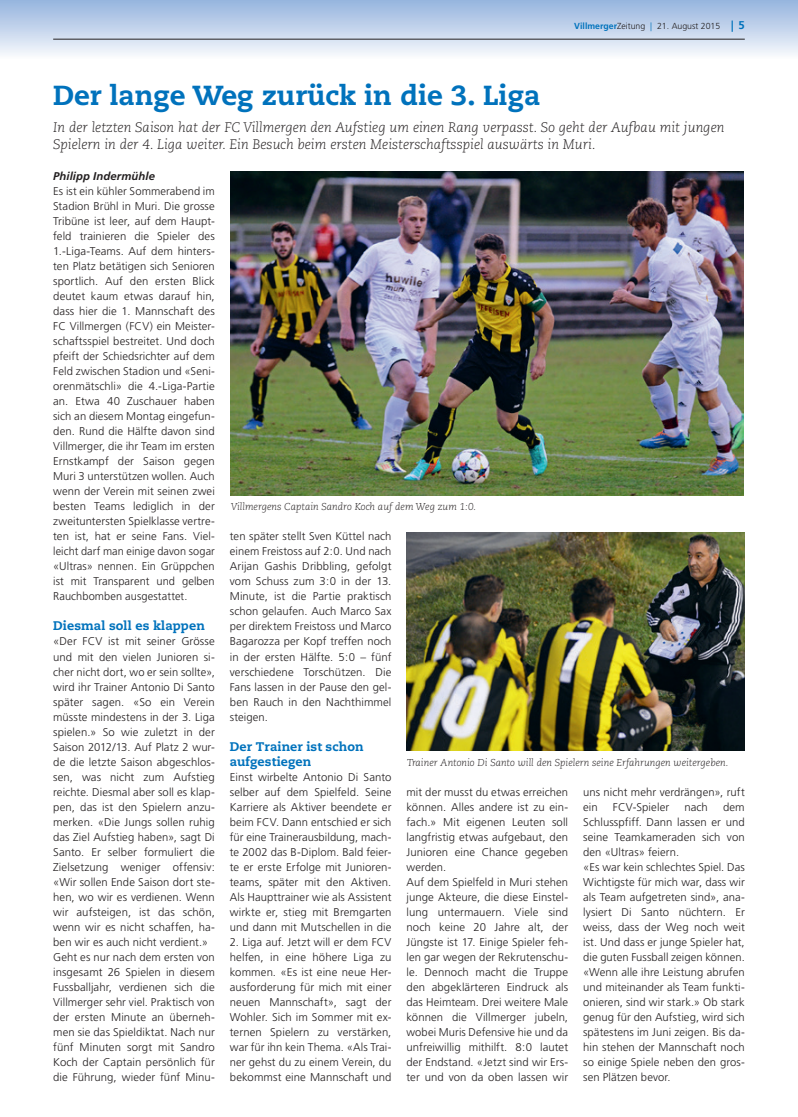
<style>
.page{position:relative;width:798px;height:1117px;background:#fff}
.page>*{position:absolute;margin:0;border:0;box-sizing:border-box;transform-origin:0 0}
.t1{font:800 27.5px "Caecilia";color:#0072bc}
.t2{font:italic 300 13.75px/16.5px "Caecilia";color:#231f20}
.t3{font:800 12.5px/15px "Caecilia";letter-spacing:.005em;color:#0072bc}
.t4{font:300 11.25px/15px "Frutiger";letter-spacing:.01em;color:#231f20;text-align:justify}
.t5{font:italic 700 11.25px "Frutiger";letter-spacing:.01em;color:#231f20}
.t6{font:italic 300 10px "Caecilia";color:#231f20}
.t7{font:300 8.75px "Frutiger";color:#231f20}
.s1{font-weight:700;color:#0072bc}
.s2{color:#0072bc}
.s3{font-family:"Myriad";font-weight:700;font-size:11.25px;color:#0072bc}
.s4{font-weight:700;font-size:11.25px;color:#0072bc}
</style>
<div class="page">
<svg style="left:0;top:0;width:797px;height:55px;background:#c2d3ea"></svg>
<hr style="left:53px;top:39px;width:691px;height:1px;background:#231f20">
<img style="left:230px;top:171px;width:513px;height:324px">
<img style="left:407px;top:532px;width:337px;height:218px">
<p class="t7" style="left:574px;top:21px;width:172px"><span class="s1">Villmerger</span>Zeitung <span class="s2">|</span> 21. August 2015 <span class="s3">|</span> <span class="s4">5</span></p>
<h1 class="t1" style="left:53px;top:78px;width:488px">Der lange Weg zurück in die 3. Liga</h1>
<p class="t2" style="left:53px;top:119px;width:672px">In der letzten Saison hat der FC Villmergen den Aufstieg um einen Rang verpasst. So geht der Aufbau mit jungen<br>Spielern in der 4. Liga weiter. Ein Besuch beim ersten Meisterschaftsspiel auswärts in Muri.</p>
<p class="t5" style="left:53px;top:169px;width:103px">Philipp Indermühle</p>
<p class="t4" style="left:53px;top:184px;width:163px">Es ist ein kühler Sommerabend im Stadion Brühl in Muri. Die grosse Tribüne ist leer, auf dem Haupt&shy;feld trainieren die Spieler des 1.-Liga-Teams. Auf dem hinters&shy;ten Platz betätigen sich Senioren sportlich. Auf den ersten Blick deutet kaum etwas darauf hin, dass hier die 1. Mannschaft des FC Villmergen (FCV) ein Meister&shy;schaftsspiel bestreitet. Und doch pfeift der Schiedsrichter auf dem Feld zwischen Stadion und «Seni&shy;orenmätschli» die 4.-Liga-Partie an. Etwa 40 Zuschauer haben sich an diesem Montag eingefun&shy;den. Rund die Hälfte davon sind Villmerger, die ihr Team im ersten Ernstkampf der Saison gegen Muri 3 unterstützen wollen. Auch wenn der Verein mit seinen zwei besten Teams lediglich in der zweituntersten Spielklasse vertre&shy;ten ist, hat er seine Fans. Viel&shy;leicht darf man einige davon sogar «Ultras» nennen. Ein Grüppchen ist mit Transparent und gelben Rauchbomben ausgestattet.</p>
<p class="t3" style="left:53px;top:618px;width:153px">Diesmal soll es klappen</p>
<p class="t4" style="left:53px;top:634px;width:163px;text-align:left">«Der FCV ist mit seiner Grösse und mit den vielen Junioren si&shy;cher nicht dort, wo er sein sollte», wird ihr Trainer Antonio Di Santo später sagen. «So ein Verein müsste mindestens in der 3. Liga spielen.» So wie zuletzt in der<br>Saison 2012/13. Auf Platz 2 wur&shy;de die letzte Saison abgeschlos&shy;sen, was nicht zum Aufstieg reichte. Diesmal aber soll es klap&shy;pen, das ist den Spielern anzu&shy;merken. «Die Jungs sollen ruhig das Ziel Aufstieg haben», sagt Di<br>Santo. Er selber formuliert die<br>Zielsetzung weniger offensiv: «Wir sollen Ende Saison dort ste&shy;hen, wo wir es verdienen. Wenn wir aufsteigen, ist das schön, wenn wir es nicht schaffen, ha&shy;ben wir es auch nicht verdient.»<br>Geht es nur nach dem ersten von insgesamt 26 Spielen in diesem<br>Fussballjahr, verdienen sich die<br>Villmerger sehr viel. Praktisch von der ersten Minute an überneh&shy;men sie das Spieldiktat. Nach nur fünf Minuten sorgt mit Sandro<br>Koch der Captain persönlich für die Führung, wieder fünf Minu-</p>
<p class="t6" style="left:231px;top:501px;width:247px">Villmergens Captain Sandro Koch auf dem Weg zum 1:0.</p>
<p class="t4" style="left:230px;top:529px;width:163px">ten später stellt Sven Küttel nach einem Freistoss auf 2:0. Und nach Arijan Gashis Dribbling, gefolgt vom Schuss zum 3:0 in der 13.<br>Minute, ist die Partie praktisch schon gelaufen. Auch Marco Sax per direktem Freistoss und Marco Bagarozza per Kopf treffen noch in der ersten Hälfte. 5:0 – fünf verschiedene Torschützen. Die Fans lassen in der Pause den gel&shy;ben Rauch in den Nachthimmel steigen.</p>
<p class="t3" style="left:230px;top:738px;width:135px">Der Trainer ist schon aufgestiegen</p>
<p class="t4" style="left:230px;top:769px;width:163px">Einst wirbelte Antonio Di Santo selber auf dem Spielfeld. Seine Karriere als Aktiver beendete er beim FCV. Dann entschied er sich für eine Trainerausbildung, mach&shy;te 2002 das B-Diplom. Bald feier&shy;te er erste Erfolge mit Junioren&shy;teams, später mit den Aktiven.<br>Als Haupttrainer wie als Assistent wirkte er, stieg mit Bremgarten und dann mit Mutschellen in die</p>
<p class="t4" style="left:230px;top:934px;width:163px">2. Liga auf. Jetzt will er dem FCV helfen, in eine höhere Liga zu kommen. «Es ist eine neue Her&shy;ausforderung für mich mit einer neuen Mannschaft», sagt der Wohler. Sich im Sommer mit ex&shy;ternen Spielern zu verstärken, war für ihn kein Thema. «Als Trai&shy;ner gehst du zu einem Verein, du bekommst eine Mannschaft und</p>
<p class="t6" style="left:407px;top:756px;width:323px">Trainer Antonio Di Santo will den Spielern seine Erfahrungen weitergeben.</p>
<p class="t4" style="left:406px;top:784px;width:163px;text-align:left">mit der musst du etwas erreichen können. Alles andere ist zu ein&shy;fach.» Mit eigenen Leuten soll langfristig etwas aufgebaut, den<br>Junioren eine Chance gegeben werden.<br>Auf dem Spielfeld in Muri stehen junge Akteure, die diese Einstel&shy;lung untermauern. Viele sind noch keine 20 Jahre alt, der<br>Jüngste ist 17. Einige Spieler feh&shy;len gar wegen der Rekrutenschu&shy;le. Dennoch macht die Truppe den abgeklärteren Eindruck als das Heimteam. Drei weitere Male können die Villmerger jubeln, wobei Muris Defensive hie und da unfreiwillig mithilft. 8:0 lautet der Endstand. «Jetzt sind wir Ers&shy;ter und von da oben lassen wir</p>
<p class="t4" style="left:583px;top:784px;width:163px">uns nicht mehr verdrängen», ruft ein</p>
<p class="t4" style="left:583px;top:799px;width:163px;text-align:left;text-indent:140px">dem<br>Schlusspfiff. Dann lassen er und seine Teamkameraden sich von den «Ultras» feiern.<br>«Es war kein schlechtes Spiel. Das<br>Wichtigste für mich war, dass wir als Team aufgetreten sind», ana&shy;lysiert Di Santo nüchtern. Er weiss, dass der Weg noch weit ist. Und dass er junge Spieler hat, die guten Fussball zeigen können. «Wenn alle ihre Leistung abrufen und miteinander als Team funkti&shy;onieren, sind wir stark.» Ob stark genug für den Aufstieg, wird sich spätestens im Juni zeigen. Bis da&shy;hin stehen der Mannschaft noch so einige Spiele neben den gros&shy;sen Plätzen bevor.</p>
<p class="t4" style="left:612px;top:799px;width:58px">FCV-Spieler</p>
<p class="t4" style="left:684px;top:799px;width:25px">nach</p>
</div>
